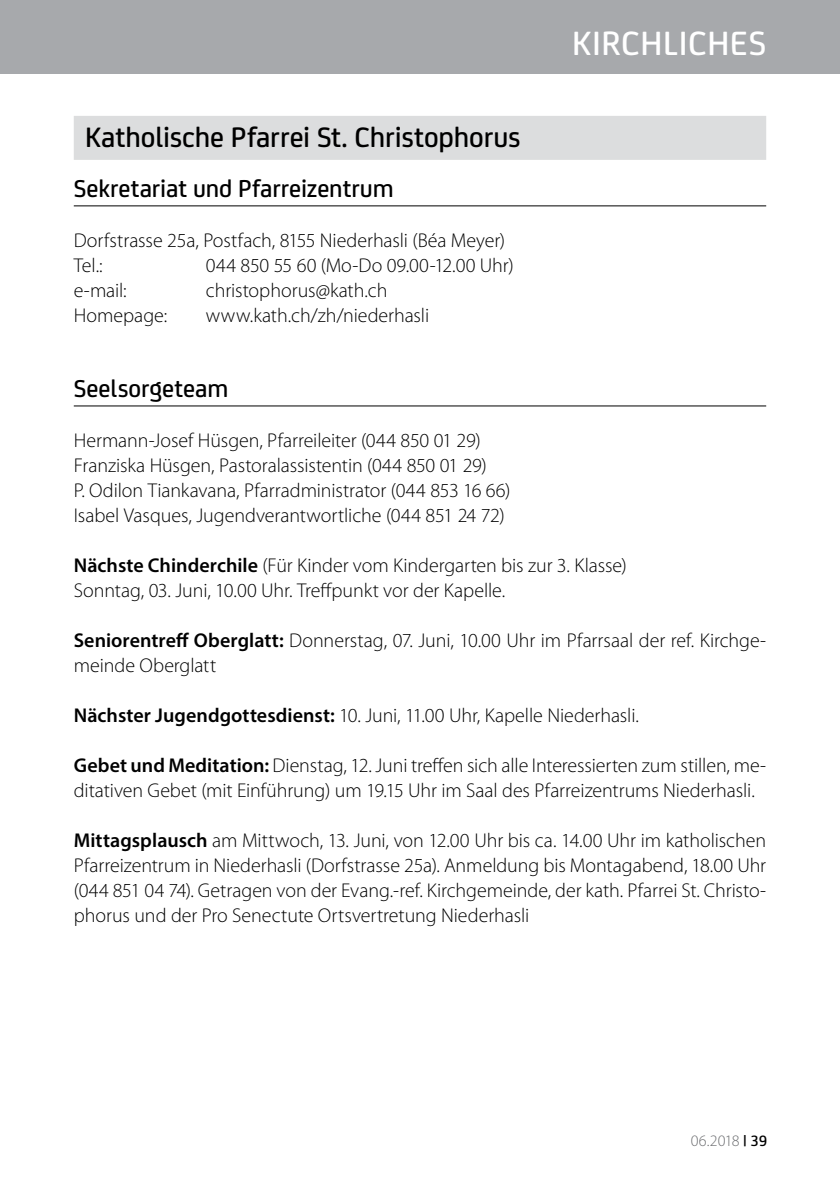
<style>
.page{position:relative;width:840px;height:1191px;background:#fff}
.page>*{position:absolute;margin:0;border:0;box-sizing:border-box;transform-origin:0 0}
.t1{font:500 36px "FS Joey";color:#fff}
.t2{font:500 30px "FS Joey";letter-spacing:-.005em;color:#000}
.t3{font:500 26px "FS Joey";color:#000}
.t4{font:300 20px/25px "Myriad Pro";letter-spacing:-.005em;color:#000}
.t5{font:300 16px "Myriad Pro";letter-spacing:-.025em;color:#6d6e71}
.s1{font-weight:600}
.s2{font-family:"FS Joey";font-weight:500;color:#000}
</style>
<div class="page">
<div style="left:0;top:0;width:839px;height:74px;background:#a7a9ac"></div>
<div style="left:74px;top:116px;width:691px;height:44px;background:#dcddde"></div>
<hr style="left:74px;top:205px;width:691px;height:1px;background:#000">
<hr style="left:74px;top:405px;width:691px;height:1px;background:#000">
<h2 class="t2" style="left:85px;top:115px;width:436px">Katholische Pfarrei St. Christophorus</h2>
<h3 class="t3" style="left:74px;top:169px;width:321px">Sekretariat und Pfarreizentrum</h3>
<p class="t4" style="left:74px;top:228px;width:432px">Dorfstrasse 25a, Postfach, 8155 Niederhasli (Béa Meyer)<br>Tel.:</p>
<p class="t4" style="left:206px;top:253px;width:309px">044 850 55 60 (Mo-Do 09.00-12.00 Uhr)</p>
<p class="t4" style="left:74px;top:278px;width:54px">e-mail:</p>
<p class="t4" style="left:206px;top:278px;width:183px">christophorus@kath.ch</p>
<p class="t4" style="left:74px;top:303px;width:95px">Homepage:</p>
<p class="t4" style="left:206px;top:303px;width:225px">www.kath.ch/zh/niederhasli</p>
<h1 class="t1" style="left:572px;top:17px;width:38px">Kirchliches</h1>
<h3 class="t3" style="left:74px;top:369px;width:156px">Seelsorgeteam</h3>
<p class="t4" style="left:74px;top:428px;width:438px">Hermann-Josef H üsgen, Pfarreileiter (044 850 01 29)<br>Franziska H üsgen, Pastoralassistentin (044 850 01 29)<br>P. Odilon Tiankavana, Pfarradministrator (044 853 16 66)<br>Isabel Vasques, Jugendverantwortliche (044 851 24 72)</p>
<p class="t4" style="left:74px;top:553px;width:554px"><span class="s1">Nächste Chinderchile</span> (Für Kinder vom Kindergarten bis zur 3. Klasse)<br>Sonntag, 03. Juni, 10.00 U hr. Treffpunkt vor der Kapelle.</p>
<p class="t4" style="left:74px;top:628px;width:693px"><span class="s1">Seniorentreff Oberglatt:</span> Donnerstag, 07. Juni, 10.00 U hr im Pfarrsaal der ref. Kirchge&shy;meinde Oberglatt</p>
<p class="t4" style="left:74px;top:703px;width:566px"><span class="s1">Nächster Jugendgottesdienst:</span> 10. Juni, 11.00 Uhr, Kapelle Niederhasli.</p>
<p class="t4" style="left:74px;top:753px;width:693px"><span class="s1">Gebet und Meditation:</span> Dienstag, 12. Juni treffen sich alle I nteressierten zum stillen, me&shy;ditativen Gebet (mit Einführung) um 19.15 U hr im Saal des Pfarreizentrums Niederhasli.</p>
<p class="t4" style="left:74px;top:828px;width:693px;text-align:justify"><span class="s1">Mittagsplausch</span> am Mittwoch, 13. Juni, von 12.00 U hr bis ca. 14.00 U hr im katholischen Pfarreizentrum in Niederhasli (Dorfstrasse 25a). Anmeldung bis Montagabend, 18.00 U hr (044 851 04 74). Getragen von der Evang.-ref. Kirchgemeinde, der kath. Pfarrei St. Christo&shy;phorus und der Pro Senectute Ortsvertretung Niederhasli</p>
<p class="t5" style="left:690px;top:1131px;width:78px">06.2018 <span class="s2">| 39</span></p>
</div>
